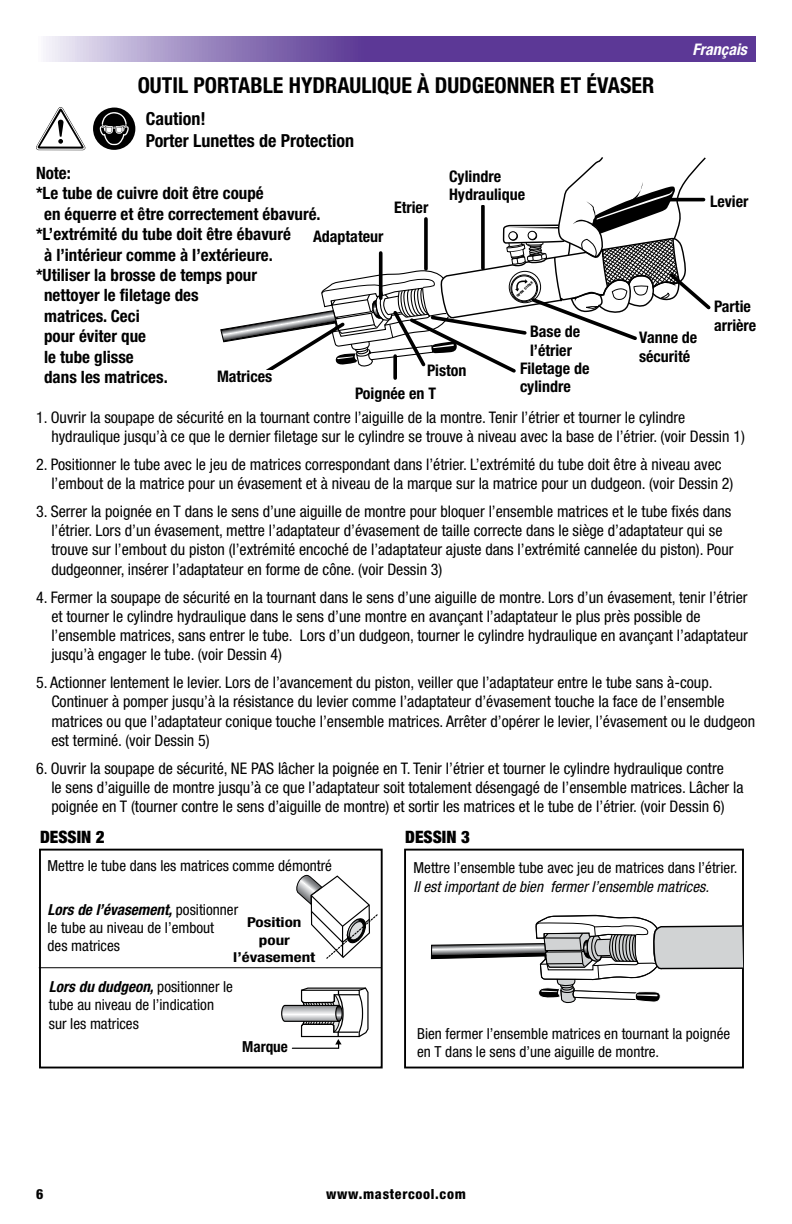
<style>
.page{position:relative;width:792px;height:1224px;background:#fff}
.page>*{position:absolute;margin:0;border:0;box-sizing:border-box;transform-origin:0 0}
.t1{font:700 condensed 22px "Helvetica Neue";color:#000}
.t2{font:700 condensed 18px/21.6px "Helvetica Neue";color:#000}
.t3{font:900 condensed 17.2px "Helvetica Neue";color:#000}
.t4{font:700 condensed 17px "Helvetica Neue";color:#000}
.t5{font:condensed 16px/19.2px "Helvetica Neue";color:#000}
.t6{font:700 condensed 16px/19.2px "Helvetica Neue";color:#000}
.t7{font:italic 700 condensed 16px "Helvetica Neue";color:#fff}
.t8{font:condensed 15.2px/18.2px "Helvetica Neue";color:#000}
.t9{font:italic condensed 15.2px "Helvetica Neue";color:#000}
.t10{font:700 condensed 15.2px "Helvetica Neue";color:#000}
.t11{font:700 condensed 14.4px/16.2px "Helvetica Neue";color:#000;scale:1.25 1}
.t12{font:800 condensed 14px "Helvetica Neue";letter-spacing:.05em;color:#000}
.t13{font:700 condensed 13.6px/17.2px "Helvetica Neue";color:#000;text-align:center;scale:1.25 1}
.t14{font:900 condensed 3.2px "Helvetica Neue";color:#000;scale:1.26 1}
.s1{font-weight:700;font-style:italic}
</style>
<div class="page">
<svg style="left:46px;top:36px;width:710px;height:26px;background:#7a5eaa"></svg>
<div style="left:404px;top:849px;width:340px;height:219px;border:2px solid #000"></div>
<div style="left:39px;top:849px;width:344px;height:219px;border:2px solid #000"></div>
<svg style="left:296px;top:874px;width:82px;height:85px"></svg>
<svg style="left:281px;top:987px;width:88px;height:62px"></svg>
<svg style="left:430px;top:889px;width:314px;height:146px"></svg>
<hr style="left:39px;top:967px;width:342px;height:1px;background:#000">
<svg style="left:220px;top:157px;width:491px;height:223px"></svg>
<div style="left:710px;top:195px;width:78px;height:24px;background:#fff"></div>
<div style="left:639px;top:331px;width:99px;height:36px;background:#fff"></div>
<div style="left:530px;top:325px;width:56px;height:34px;background:#fff"></div>
<div style="left:520px;top:362px;width:101px;height:41px;background:#fff"></div>
<div style="left:427px;top:364px;width:60px;height:24px;background:#fff"></div>
<div style="left:449px;top:170px;width:78px;height:35px;background:#fff"></div>
<div style="left:394px;top:201px;width:51px;height:16px;background:#fff"></div>
<div style="left:313px;top:230px;width:95px;height:20px;background:#fff"></div>
<div style="left:217px;top:370px;width:86px;height:39px;background:#fff"></div>
<svg style="left:93px;top:107px;width:42px;height:43px"></svg>
<svg style="left:36px;top:107px;width:50px;height:43px"></svg>
<h1 class="t1" style="left:138px;top:72px;width:518px">OUTIL PORTABLE HYDRAULIQUE À DUDGEONNER ET ÉVASER</h1>
<p class="t2" style="left:146px;top:108px;width:210px">Caution!<br>Porter Lunettes de Protection</p>
<p class="t7" style="left:693px;top:40px;width:56px">Français</p>
<p class="t4" style="left:36px;top:163px;width:36px">Note:</p>
<p class="t4" style="left:36px;top:183px;width:229px">*Le tube de cuivre doit être coupé</p>
<p class="t4" style="left:44px;top:204px;width:278px">en équerre et être correctement ébavuré.</p>
<p class="t4" style="left:36px;top:224px;width:256px">*L’extrémité du tube doit être ébavuré</p>
<p class="t4" style="left:44px;top:244px;width:230px">à l’intérieur comme à l’extérieure.</p>
<p class="t4" style="left:36px;top:265px;width:223px">*Utiliser la brosse de temps pour</p>
<p class="t4" style="left:44px;top:285px;width:156px">nettoyer le filetage des</p>
<p class="t4" style="left:44px;top:306px;width:97px">matrices. Ceci</p>
<p class="t4" style="left:44px;top:326px;width:103px">pour éviter que</p>
<p class="t4" style="left:44px;top:346px;width:91px">le tube glisse</p>
<p class="t4" style="left:44px;top:367px;width:125px">dans les matrices.</p>
<p class="t5" style="left:51px;top:407px;width:695px;text-indent:-15px">1. Ouvrir la soupape de sécurité en la tournant contre l’aiguille de la montre. Tenir l’étrier et tourner le cylindre hydraulique jusqu’à ce que le dernier filetage sur le cylindre se trouve à niveau avec la base de l’étrier. (voir Dessin 1)</p>
<p class="t5" style="left:51px;top:455px;width:684px;text-indent:-15px">2. Positionner le tube avec le jeu de matrices correspondant dans l’étrier. L’extrémité du tube doit être à niveau avec l’embout de la matrice pour un évasement et à niveau de la marque sur la matrice pour un dudgeon. (voir Dessin 2)</p>
<p class="t5" style="left:51px;top:502px;width:684px;text-indent:-15px">3. Serrer la poignée en T dans le sens d’une aiguille de montre pour bloquer l’ensemble matrices et le tube fixés dans l’étrier. Lors d’un évasement, mettre l’adaptateur d’évasement de taille correcte dans le siège d’adaptateur qui se trouve sur l’embout du piston (l’extrémité encoché de l’adaptateur ajuste dans l’extrémité cannelée du piston). Pour dudgeonner, insérer l’adaptateur en forme de cône. (voir Dessin 3)</p>
<p class="t5" style="left:51px;top:587px;width:698px;text-indent:-15px">4. Fermer la soupape de sécurité en la tournant dans le sens d’une aiguille de montre. Lors d’un évasement, tenir l’étrier et tourner le cylindre hydraulique dans le sens d’une montre en avançant l’adaptateur le plus près possible de l’ensemble matrices, sans entrer le tube. Lors d’un dudgeon, tourner le cylindre hydraulique en avançant l’adaptateur jusqu’à engager le tube. (voir Dessin 4)</p>
<p class="t5" style="left:51px;top:673px;width:705px;text-indent:-15px">5. Actionner lentement le levier. Lors de l’avancement du piston, veiller que l’adaptateur entre le tube sans à-coup.<br>Continuer à pomper jusqu’à la résistance du levier comme l’adaptateur d’évasement touche la face de l’ensemble matrices ou que l’adaptateur conique touche l’ensemble matrices. Arrêter d’opérer le levier, l’évasement ou le dudgeon est terminé. (voir Dessin 5)</p>
<p class="t5" style="left:51px;top:759px;width:694px;text-indent:-15px">6. Ouvrir la soupape de sécurité, NE PAS lâcher la poignée en T. Tenir l’étrier et tourner le cylindre hydraulique contre<br>le sens d’aiguille de montre jusqu’à ce que l’adaptateur soit totalement désengagé de l’ensemble matrices. Lâcher la poignée en T (tourner contre le sens d’aiguille de montre) et sortir les matrices et le tube de l’étrier. (voir Dessin 6)</p>
<p class="t6" style="left:449px;top:167px;width:78px;line-height:18px">Cylindre<br>Hydraulique</p>
<p class="t11" style="left:451px;top:171px;width:56px;text-align:center">Hydraulic<br>Cylinder</p>
<p class="t11" style="left:711px;top:193px;width:41px">Handle</p>
<p class="t6" style="left:710px;top:192px;width:40px">Levier</p>
<p class="t6" style="left:394px;top:198px;width:36px">Etrier</p>
<p class="t11" style="left:409px;top:199px;width:29px">Yoke</p>
<p class="t6" style="left:313px;top:227px;width:72px">Adaptateur</p>
<p class="t11" style="left:350px;top:232px;width:47px">Adapter</p>
<p class="t14" style="left:516px;top:295px;width:18px;rotate:-42deg">OPEN CLOSE</p>
<p class="t6" style="left:714px;top:297px;width:44px">Partie arrière</p>
<p class="t11" style="left:714px;top:300px;width:48px">End Cap</p>
<p class="t11" style="left:532px;top:322px;width:30px">Yoke<br>Base</p>
<p class="t11" style="left:522px;top:362px;width:49px;text-align:center">Cylinder<br>Thread</p>
<p class="t6" style="left:530px;top:322px;width:52px">Base de</p>
<p class="t6" style="left:530px;top:341px;width:44px">l’étrier</p>
<p class="t6" style="left:520px;top:359px;width:71px">Filetage de</p>
<p class="t6" style="left:520px;top:377px;width:52px">cylindre</p>
<p class="t6" style="left:639px;top:328px;width:60px">Vanne de sécurité</p>
<p class="t11" style="left:641px;top:330px;width:34px">Relief<br>Valve</p>
<p class="t6" style="left:355px;top:359px;width:113px;line-height:23px;text-indent:72px">Piston<br>Poignée en T</p>
<p class="t11" style="left:427px;top:364px;width:37px">Piston</p>
<p class="t6" style="left:217px;top:367px;width:57px">Matrices</p>
<p class="t11" style="left:230px;top:369px;width:20px">Die</p>
<p class="t11" style="left:358px;top:387px;width:65px">"T" Handle</p>
<p class="t3" style="left:40px;top:826px;width:66px">DESSIN 2</p>
<p class="t3" style="left:405px;top:826px;width:66px">DESSIN 3</p>
<p class="t8" style="left:48px;top:856px;width:286px">Mettre le tube dans les matrices comme démontré</p>
<p class="t8" style="left:48px;top:900px;width:192px"><span class="s1">Lors de l’évasement,</span> positionner le tube au niveau de l’embout<br>des matrices</p>
<p class="t13" style="left:233px;top:914px;width:67px">Position pour l’évasement</p>
<p class="t8" style="left:49px;top:977px;width:186px"><span class="s1">Lors du dudgeon,</span> positionner le tube au niveau de l’indication sur les matrices</p>
<p class="t10" style="left:242px;top:1037px;width:47px">Marque</p>
<p class="t8" style="left:414px;top:859px;width:325px">Mettre l’ensemble tube avec jeu de matrices dans l’étrier.</p>
<p class="t9" style="left:414px;top:877px;width:297px">Il est important de bien fermer l’ensemble matrices.</p>
<p class="t8" style="left:417px;top:1024px;width:315px">Bien fermer l’ensemble matrices en tournant la poignée en T dans le sens d’une aiguille de montre.</p>
<p class="t12" style="left:36px;top:1186px;width:9px">6</p>
<p class="t12" style="left:326px;top:1186px;width:141px">www.mastercool.com</p>
</div>
